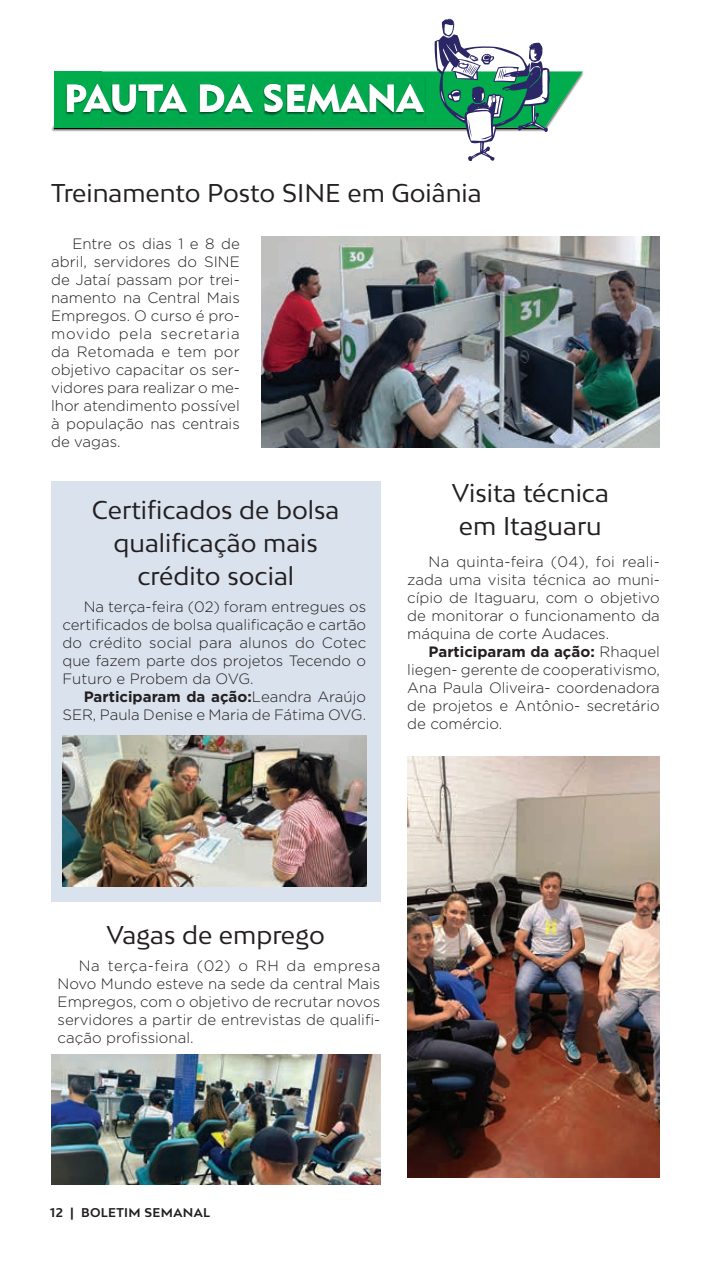
<style>
.page{position:relative;width:711px;height:1263px;background:#fff}
.page>*{position:absolute;margin:0;border:0;box-sizing:border-box;transform-origin:0 0}
.t1{font:38.85px "Geometric 415 BT Black A";color:#fff}
.t2{font:24.3px/33px "Bw Mitga";color:#231f20;text-align:center}
.t3{font:300 15px/18px "Gotham";color:#231f20;text-align:justify}
.t4{font:700 12px "Bw Mitga";letter-spacing:.03em;color:#231f20}
.s1{font-weight:700}
</style>
<div class="page">
<svg style="left:54px;top:18px;width:528px;height:143px"></svg>
<div style="left:54px;top:72px;width:47px;height:55px;background:#00ac4c"></div>
<img style="left:65px;top:77px;width:360px;height:47px">
<img style="left:261px;top:237px;width:398px;height:211px">
<div style="left:51px;top:480px;width:329px;height:421px;background:#dae2ee"></div>
<img style="left:51px;top:1054px;width:329px;height:130px">
<img style="left:62px;top:736px;width:304px;height:151px">
<img style="left:407px;top:757px;width:252px;height:421px">
<h1 class="t1" style="left:64px;top:74px;width:360px">PAUTA DA SEMANA</h1>
<h2 class="t2" style="left:51px;top:176px;width:431px">Treinamento Posto SINE em Goiânia</h2>
<p class="t3" style="left:51px;top:234px;width:190px;text-indent:21px">Entre os dias 1 e 8 de abril, servidores do SINE de Jataí passam por trei&shy;namento na Central Mais Empregos. O curso é pro&shy;movido pela secretaria da Retomada e tem por objetivo capacitar os ser&shy;vidores para realizar o me&shy;lhor atendimento possível à população nas centrais de vagas.</p>
<h2 class="t2" style="left:92px;top:493px;width:249px">Certificados de bolsa qualificação mais crédito social</h2>
<p class="t3" style="left:62px;top:597px;width:305px;text-indent:21px">Na terça-feira (02) foram entregues os certificados de bolsa qualificação e cartão do crédito social para alunos do Cotec que fazem parte dos projetos Tecendo o Futuro e Probem da OVG.</p>
<p class="t3" style="left:62px;top:687px;width:305px;text-align:right"><span class="s1">Participaram da ação:</span>Leandra Araújo<br>SER, Paula Denise e Maria de Fátima OVG.</p>
<h2 class="t2" style="left:451px;top:475px;width:159px;text-align:left">Visita técnica em Itaguaru</h2>
<p class="t3" style="left:407px;top:552px;width:254px;text-indent:21px">Na quinta-feira (04), foi reali&shy;zada uma visita técnica ao muni&shy;cípio de Itaguaru, com o objetivo de monitorar o funcionamento da máquina de corte Audaces.</p>
<p class="t3" style="left:407px;top:642px;width:254px;text-indent:21px"><span class="s1">Participaram da ação:</span> Rhaquel liegen- gerente de cooperativismo, Ana Paula Oliveira- coordenadora de projetos e Antônio- secretário de comércio.</p>
<h2 class="t2" style="left:106px;top:918px;width:220px">Vagas de emprego</h2>
<p class="t3" style="left:58px;top:956px;width:324px;text-indent:21px">Na terça-feira (02) o RH da empresa Novo Mundo esteve na sede da central Mais Empregos, com o objetivo de recrutar novos servidores a partir de entrevistas de qualifi&shy;cação profissional.</p>
<p class="t4" style="left:50px;top:1204px;width:161px">12 | BOLETIM SEMANAL</p>
</div>
